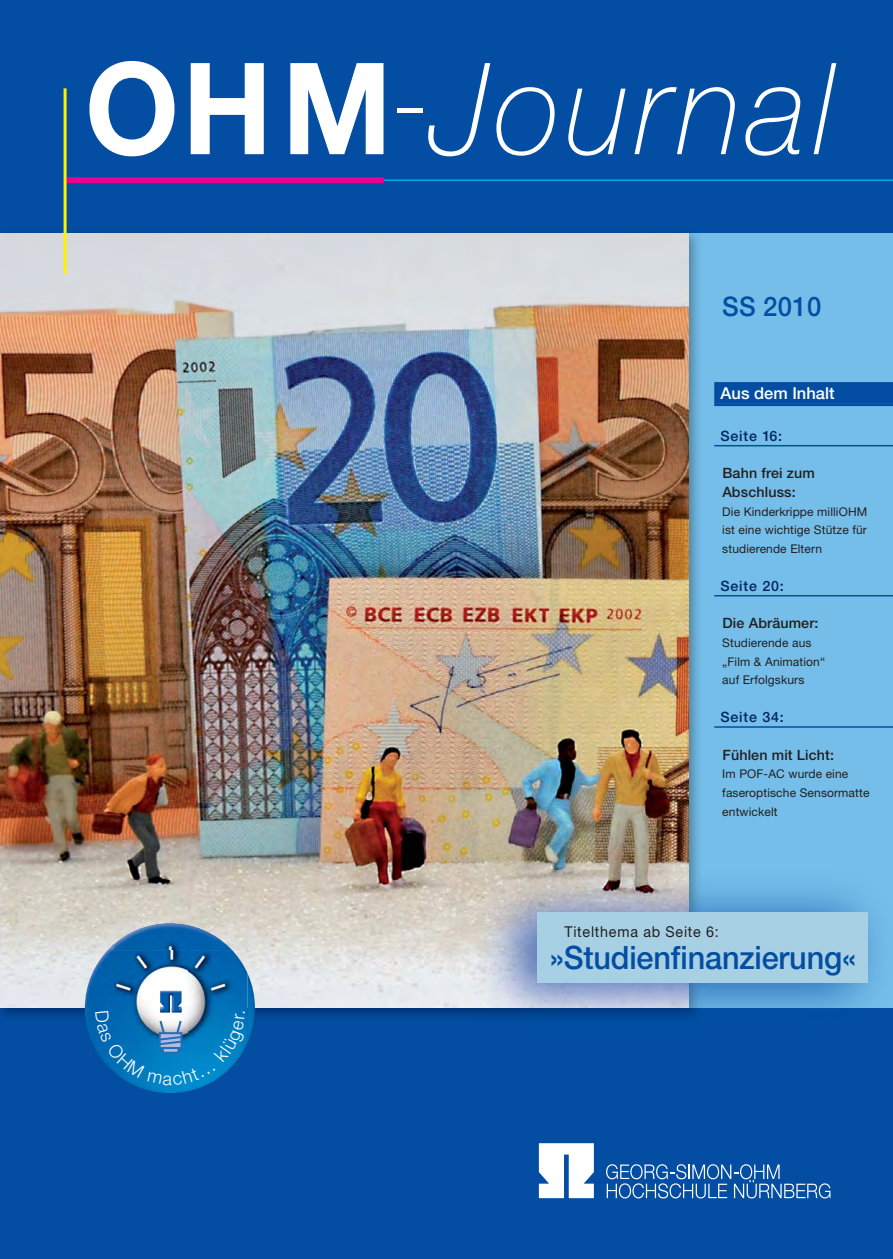
<style>
.page{position:relative;width:893px;height:1259px;background:#fff}
.page>*{position:absolute;margin:0;border:0;box-sizing:border-box;transform-origin:0 0}
.t1{font:italic 100 127.5px "Helvetica Neue";letter-spacing:.055em;color:#fff;scale:.95 1}
.t2{font:500 32.25px "Helvetica Neue";letter-spacing:-.005em;color:#034ea2;scale:.95 1}
.t3{font:500 27px "Helvetica Neue";letter-spacing:.015em;color:#034ea2;scale:.95 1}
.t4{font:500 16.5px "Helvetica Neue";color:#fff}
.t5{font:15px "Helvetica Neue";letter-spacing:.055em;color:#231f20;scale:.95 1}
.t6{font:500 14.25px/18.8px "Helvetica Neue";letter-spacing:.01em;color:#231f20}
.t7{font:500 14.25px "Helvetica Neue";letter-spacing:.055em;color:#002561}
.t8{font:12px/18.8px "Helvetica Neue";letter-spacing:.01em;color:#231f20}
.s1{font-weight:700;font-style:normal}
.s2{font-style:normal}
</style>
<div class="page">
<div style="left:0;top:0;width:892px;height:1259px;background:#034ea2"></div>
<div style="left:688px;top:233px;width:204px;height:774px;background:#75bee9"></div>
<img style="left:0;top:233px;width:706px;height:774px">
<hr style="left:245px;top:179px;width:647px;height:2px;background:#00aeef">
<svg style="left:606px;top:1164px;width:224px;height:34px"></svg>
<svg style="left:539px;top:1143px;width:55px;height:55px;background:#e2ebf4"></svg>
<div style="left:65px;top:177px;width:319px;height:6px;background:#ec008c"></div>
<hr style="left:64px;top:88px;width:3px;height:186px;background:#fff200">
<div style="left:714px;top:382px;width:178px;height:21px;background:#034ea2"></div>
<hr style="left:714px;top:403px;width:178px;height:3px;background:#034ea2">
<hr style="left:714px;top:445px;width:178px;height:1px;background:#034ea2">
<hr style="left:714px;top:595px;width:178px;height:1px;background:#034ea2">
<hr style="left:714px;top:726px;width:178px;height:2px;background:#034ea2">
<img style="left:706px;top:890px;width:186px;height:118px">
<img style="left:474px;top:1007px;width:232px;height:10px">
<img style="left:474px;top:871px;width:215px;height:136px">
<div style="left:537px;top:913px;width:330px;height:70px;background:#a8d0e4"></div>
<svg style="left:85px;top:923px;width:170px;height:170px"></svg>
<h1 class="t1" style="left:85px;top:63px;width:791px"><span class="s1">OHM</span><span class="s2">-</span>Journal</h1>
<h3 class="t3" style="left:722px;top:297px;width:106px">SS 2010</h3>
<h3 class="t4" style="left:721px;top:387px;width:115px">Aus dem Inhalt</h3>
<p class="t7" style="left:720px;top:430px;width:63px">Seite 16:</p>
<p class="t6" style="left:722px;top:465px;width:94px">Bahn frei zum<br>Abschluss:</p>
<p class="t8" style="left:722px;top:503px;width:146px;text-align:justify">Die Kinderkrippe milliOHM ist eine wichtige Stütze für studierende Eltern</p>
<p class="t7" style="left:720px;top:580px;width:65px">Seite 20:</p>
<p class="t6" style="left:722px;top:615px;width:98px">Die Abräumer:</p>
<p class="t8" style="left:722px;top:634px;width:104px">Studierende aus „Film &amp; Animation“ auf Erfolgskurs</p>
<p class="t7" style="left:720px;top:712px;width:65px">Seite 34:</p>
<p class="t6" style="left:722px;top:746px;width:113px">Fühlen mit Licht:</p>
<p class="t8" style="left:722px;top:766px;width:149px">Im POF-AC wurde eine faseroptische Sensormatte entwickelt</p>
<p class="t5" style="left:564px;top:926px;width:164px">Titelthema ab Seite 6:</p>
<h2 class="t2" style="left:550px;top:945px;width:324px">»Studienfinanzierung«</h2>
</div>
